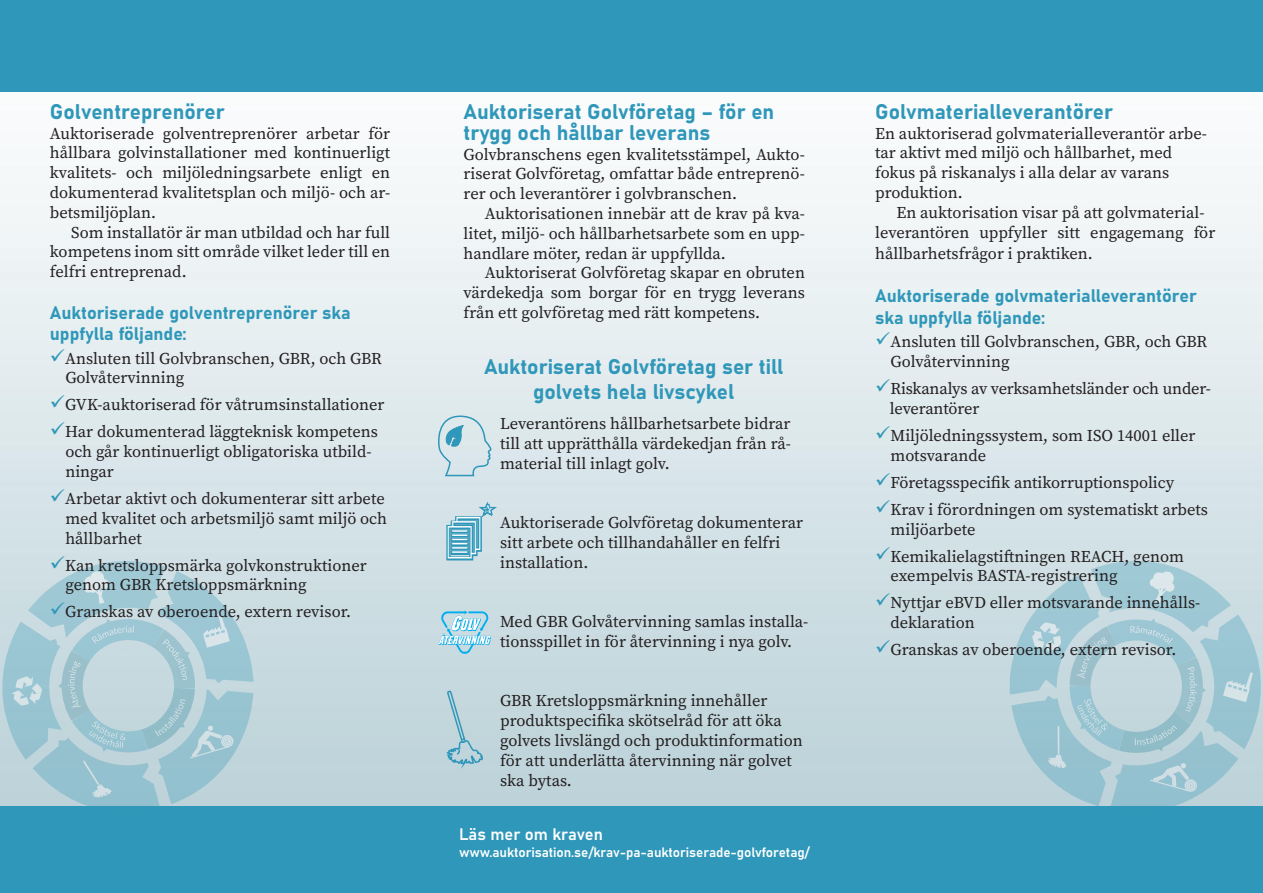
<style>
.page{position:relative;width:1263px;height:893px;background:#fff}
.page>*{position:absolute;margin:0;border:0;box-sizing:border-box;transform-origin:0 0}
.t1{font:21px/21px "Bahnschrift";color:#2f97b9}
.t2{font:18px/21.6px "Bahnschrift";color:#2f97b9}
.t3{font:16.5px/19.8px "Source Serif Variable";color:#231f20;text-align:justify}
.t4{font:16.5px "Bahnschrift";color:#fff}
.t5{font:13.5px "Bahnschrift";letter-spacing:-.005em;color:#fff}
.s1{color:#2f97b9}
</style>
<div class="page">
<img style="left:0;top:91px;width:1263px;height:716px">
<div style="left:0;top:0;width:1263px;height:91px;background:#2f97b9"></div>
<div style="left:0;top:807px;width:1263px;height:86px;background:#2f97b9"></div>
<svg style="left:0;top:541px;width:254px;height:266px;background:#b1cfd8"></svg>
<svg style="left:1000px;top:535px;width:263px;height:272px;background:#b3d0d9"></svg>
<svg style="left:435px;top:414px;width:58px;height:63px;background:#c2dbe3"></svg>
<svg style="left:438px;top:610px;width:53px;height:44px;background:#a9d8e9"></svg>
<svg style="left:446px;top:690px;width:38px;height:77px;background:#aecdd7"></svg>
<div style="left:448px;top:505px;width:44px;height:54px;background:#d3e2e7"></div>
<p class="t1" style="left:50px;top:101px;width:176px">Golventreprenörer</p>
<p class="t3" style="left:50px;top:123px;width:342px">Auktoriserade golventreprenörer arbetar för hållbara golvinstallationer med kontinuerligt kvalitets- och miljöledningsarbete enligt en dokumenterad kvalitetsplan och miljö- och ar&shy;betsmiljöplan.</p>
<p class="t3" style="left:50px;top:222px;width:342px;text-indent:21px">Som installatör är man utbildad och har full kompetens inom sitt område vilket leder till en felfri entreprenad.</p>
<p class="t2" style="left:50px;top:301px;width:302px">Auktoriserade golventreprenörer ska uppfylla följande:</p>
<p class="t3" style="left:50px;top:348px;width:333px"><span class="s1">✓</span>Ansluten till Golvbranschen, GBR, och GBR</p>
<p class="t3" style="left:65px;top:368px;width:120px">Golvåtervinning</p>
<p class="t3" style="left:50px;top:395px;width:336px"><span class="s1">✓</span>GVK-auktoriserad för våtrumsinstallationer</p>
<p class="t3" style="left:50px;top:422px;width:330px"><span class="s1">✓</span>Har dokumenterad läggteknisk kompetens</p>
<p class="t3" style="left:65px;top:442px;width:308px">och går kontinuerligt obligatoriska utbild-</p>
<p class="t3" style="left:65px;top:462px;width:50px">ningar</p>
<p class="t3" style="left:50px;top:489px;width:336px"><span class="s1">✓</span>Arbetar aktivt och dokumenterar sitt arbete</p>
<p class="t3" style="left:65px;top:508px;width:323px">med kvalitet och arbetsmiljö samt miljö och</p>
<p class="t3" style="left:65px;top:528px;width:78px">hållbarhet</p>
<p class="t3" style="left:50px;top:555px;width:318px"><span class="s1">✓</span>Kan kretsloppsmärka golvkonstruktioner</p>
<p class="t3" style="left:65px;top:575px;width:243px">genom GBR Kretsloppsmärkning</p>
<p class="t3" style="left:50px;top:602px;width:303px"><span class="s1">✓</span>Granskas av oberoende, extern revisor.</p>
<p class="t1" style="left:463px;top:101px;width:312px">Auktoriserat Golvföretag – för en trygg och hållbar leverans</p>
<p class="t3" style="left:463px;top:144px;width:343px">Golvbranschens egen kvalitetsstämpel, Aukto&shy;riserat Golvföretag, omfattar både entreprenö&shy;rer och leverantörer i golvbranschen.</p>
<p class="t3" style="left:463px;top:204px;width:343px;text-indent:21px">Auktorisationen innebär att de krav på kva&shy;litet, miljö- och hållbarhetsarbete som en upp&shy;handlare möter, redan är uppfyllda.</p>
<p class="t3" style="left:463px;top:263px;width:343px;text-indent:21px">Auktoriserat Golvföretag skapar en obruten värdekedja som borgar för en trygg leverans från ett golvföretag med rätt kompetens.</p>
<p class="t1" style="left:484px;top:356px;width:301px">Auktoriserat Golvföretag ser till</p>
<p class="t1" style="left:533px;top:381px;width:202px">golvets hela livscykel</p>
<p class="t3" style="left:500px;top:414px;width:292px">Leverantörens hållbarhetsarbete bidrar till att upprätthålla värdekedjan från rå&shy;material till inlagt golv.</p>
<p class="t3" style="left:500px;top:513px;width:304px;text-align:left">Auktoriserade Golvföretag dokumenterar sitt arbete och tillhandahåller en felfri installation.</p>
<p class="t3" style="left:500px;top:612px;width:310px">Med GBR Golvåtervinning samlas installa&shy;tionsspillet in för återvinning i nya golv.</p>
<p class="t3" style="left:500px;top:691px;width:304px;text-align:left">GBR Kretsloppsmärkning innehåller produktspecifika skötselråd för att öka golvets livslängd och produktinformation för att underlätta återvinning när golvet ska bytas.</p>
<p class="t4" style="left:459px;top:824px;width:145px">Läs mer om kraven</p>
<p class="t5" style="left:459px;top:843px;width:352px">www.auktorisation.se/krav-pa-auktoriserade-golvforetag/</p>
<p class="t1" style="left:875px;top:101px;width:239px">Golvmaterialleverantörer</p>
<p class="t3" style="left:875px;top:123px;width:332px;text-align:left">En auktoriserad golvmaterialleverantör arbe&shy;tar aktivt med miljö och hållbarhet, med fokus på riskanalys i alla delar av varans produktion.</p>
<p class="t3" style="left:896px;top:202px;width:310px">En auktorisation visar på att golvmaterial-</p>
<p class="t3" style="left:875px;top:221px;width:342px;line-height:21.6px">leverantören uppfyller sitt engagemang för hållbarhetsfrågor i praktiken.</p>
<p class="t2" style="left:875px;top:285px;width:323px">Auktoriserade golvmaterialleverantörer ska uppfylla följande:</p>
<p class="t3" style="left:875px;top:332px;width:333px"><span class="s1">✓</span>Ansluten till Golvbranschen, GBR, och GBR</p>
<p class="t3" style="left:890px;top:352px;width:120px">Golvåtervinning</p>
<p class="t3" style="left:875px;top:379px;width:337px"><span class="s1">✓</span>Riskanalys av verksamhetsländer och under-</p>
<p class="t3" style="left:890px;top:399px;width:91px">leverantörer</p>
<p class="t3" style="left:875px;top:426px;width:322px"><span class="s1">✓</span>Miljöledningssystem, som ISO 14001 eller</p>
<p class="t3" style="left:890px;top:445px;width:97px">motsvarande</p>
<p class="t3" style="left:875px;top:472px;width:301px"><span class="s1">✓</span>Företagsspecifik antikorruptionspolicy</p>
<p class="t3" style="left:875px;top:499px;width:334px"><span class="s1">✓</span>Krav i förordningen om systematiskt arbets</p>
<p class="t3" style="left:890px;top:519px;width:87px">miljöarbete</p>
<p class="t3" style="left:875px;top:546px;width:310px"><span class="s1">✓</span>Kemikalielagstiftningen REACH, genom</p>
<p class="t3" style="left:890px;top:566px;width:229px">exempelvis BASTA-registrering</p>
<p class="t3" style="left:875px;top:593px;width:327px"><span class="s1">✓</span>Nyttjar eBVD eller motsvarande innehålls-</p>
<p class="t3" style="left:890px;top:613px;width:86px">deklaration</p>
<p class="t3" style="left:875px;top:640px;width:303px"><span class="s1">✓</span>Granskas av oberoende, extern revisor.</p>
</div>
